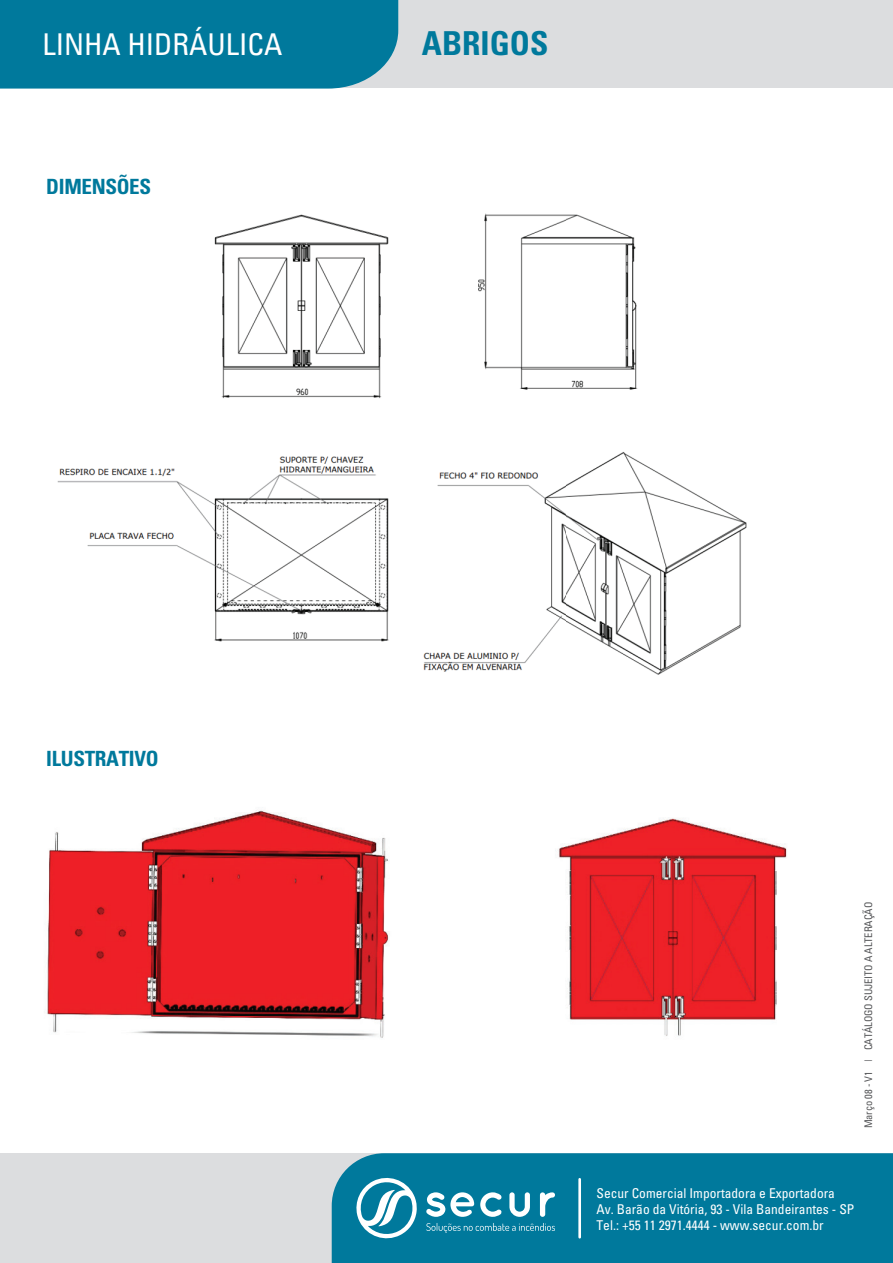
<style>
.page{position:relative;width:893px;height:1263px;background:#fff}
.page>*{position:absolute;margin:0;border:0;box-sizing:border-box;transform-origin:0 0}
.t1{font:700 condensed 33px "Univers";color:#00799c}
.t2{font:condensed 30px "Univers";color:#fff}
.t3{font:700 condensed 21px "Univers";letter-spacing:-.015em;color:#00799c}
.t4{font:condensed 13.5px/16.2px "Univers";color:#fff}
.t5{font:condensed 10.5px "Univers";letter-spacing:-.01em;color:#57585a}
</style>
<div class="page">
<img style="left:57px;top:213px;width:690px;height:462px">
<div style="left:0;top:1153px;width:893px;height:110px;background:#dcdddf"></div>
<div style="left:332px;top:1153px;width:561px;height:110px;background:#00799c"></div>
<svg style="left:354px;top:1174px;width:63px;height:68px;background:#4ea2ba"></svg>
<svg style="left:426px;top:1192px;width:129px;height:25px;background:#67afc4"></svg>
<svg style="left:426px;top:1223px;width:129px;height:10px"></svg>
<hr style="left:578px;top:1179px;width:3px;height:58px;background:#fff">
<div style="left:0;top:0;width:893px;height:88px;background:#dcdddf"></div>
<div style="left:0;top:0;width:398px;height:89px;background:#00799c"></div>
<img style="left:47px;top:810px;width:740px;height:228px">
<h2 class="t2" style="left:43px;top:26px;width:241px">LINHA HIDRÁULICA</h2>
<h1 class="t1" style="left:422px;top:23px;width:128px">ABRIGOS</h1>
<h3 class="t3" style="left:46px;top:174px;width:106px">DIMENSÕES</h3>
<h3 class="t3" style="left:46px;top:745px;width:114px">ILUSTRATIVO</h3>
<p class="t5" style="left:862px;top:1128px;width:228px;rotate:-90deg">Março 08 - V1 | CATÁLOGO SUJEITO A ALTERAÇÃO</p>
<p class="t4" style="left:596px;top:1184px;width:259px">Secur Comercial Importadora e Exportadora<br>Av. Barão da Vitória, 93 - Vila Bandeirantes - SP<br>Tel.: +55 11 2971.4444 - www.secur.com.br</p>
</div>
